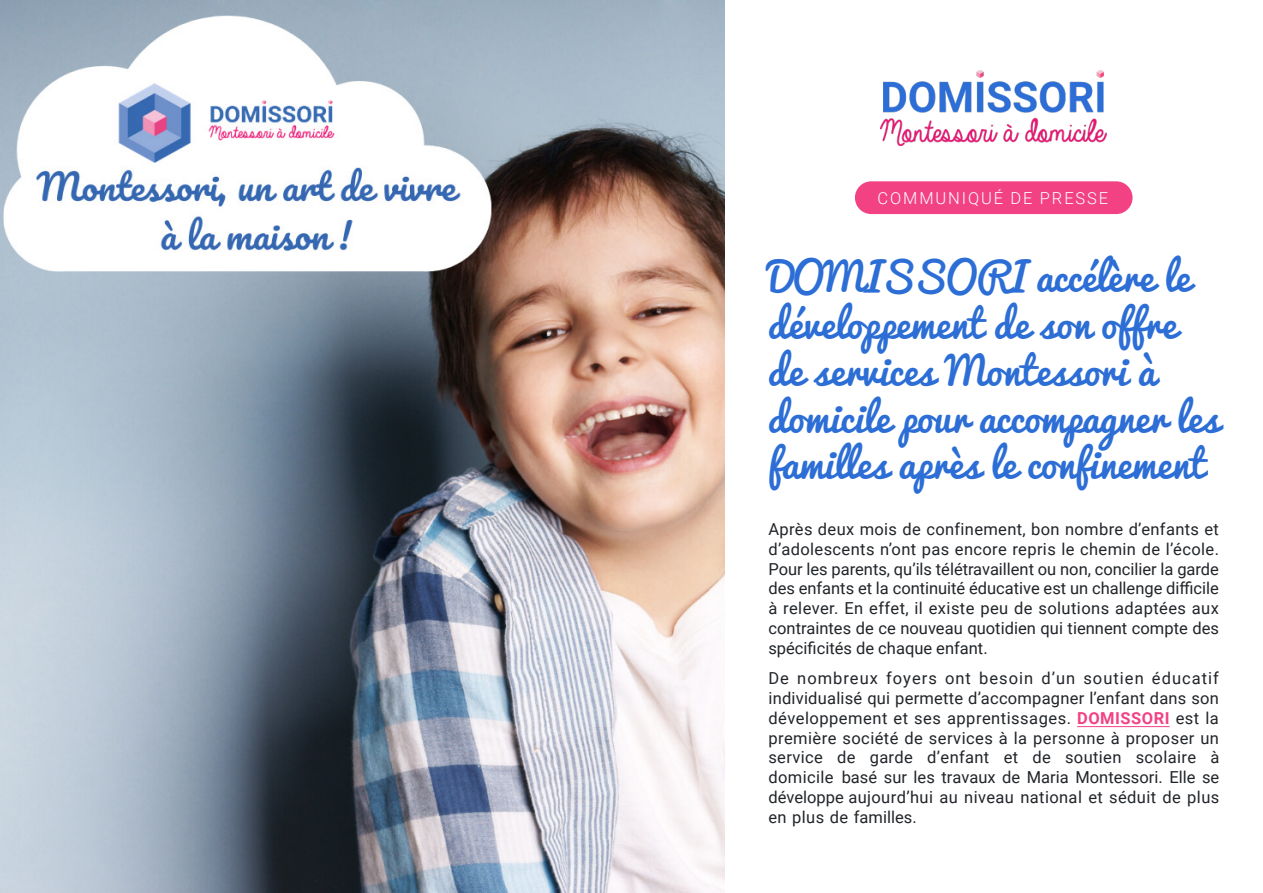
<style>
.page{position:relative;width:1263px;height:893px;background:#fff}
.page>*{position:absolute;margin:0;border:0;box-sizing:border-box;transform-origin:0 0}
.Pages_-_Paragraphe{font:39px/46.8px "Pacifico";color:#2c6ed5}
.Pages_-_Paragraphe-2{font:16.5px/19.8px "Roboto";color:#212529;text-align:justify}
.Pages_-_Paragraphe-3{font:300 16.5px "Roboto";letter-spacing:.115em;color:#fff}
.s1{font-weight:700;color:#f24284}
</style>
<div class="page">
<div style="left:855px;top:181px;width:277px;height:33px;background:#f24284;border-radius:16px"></div>
<img style="left:881px;top:70px;width:225px;height:76px">
<img style="left:0;top:1px;width:724px;height:891px">
<hr style="left:1077px;top:726px;width:92px;height:1px;background:#f24284">
<p class="Pages_-_Paragraphe-3" style="left:877px;top:186px;width:232px">COMMUNIQUÉ DE PRESSE</p>
<p class="Pages_-_Paragraphe" style="left:768px;top:255px;width:453px">DOMISSORI accélère le développement de son offre de services Montessori à domicile pour accompagner les familles après le confinement</p>
<p class="Pages_-_Paragraphe-2" style="left:768px;top:519px;width:452px">Après deux mois de confinement, bon nombre d’enfants et d’adolescents n’ont pas encore repris le chemin de l’école.<br>Pour les parents, qu’ils télétravaillent ou non, concilier la garde des enfants et la continuité éducative est un challenge difficile à relever. En effet, il existe peu de solutions adaptées aux contraintes de ce nouveau quotidien qui tiennent compte des spécificités de chaque enfant.</p>
<p class="Pages_-_Paragraphe-2" style="left:768px;top:668px;width:452px">De nombreux foyers ont besoin d’un soutien éducatif individualisé qui permette d’accompagner l’enfant dans son développement et ses apprentissages. <span class="s1">DOMISSORI</span> est la première société de services à la personne à proposer un service de garde d’enfant et de soutien scolaire à domicile basé sur les travaux de Maria Montessori. Elle se développe aujourd’hui au niveau national et séduit de plus en plus de familles.</p>
</div>
